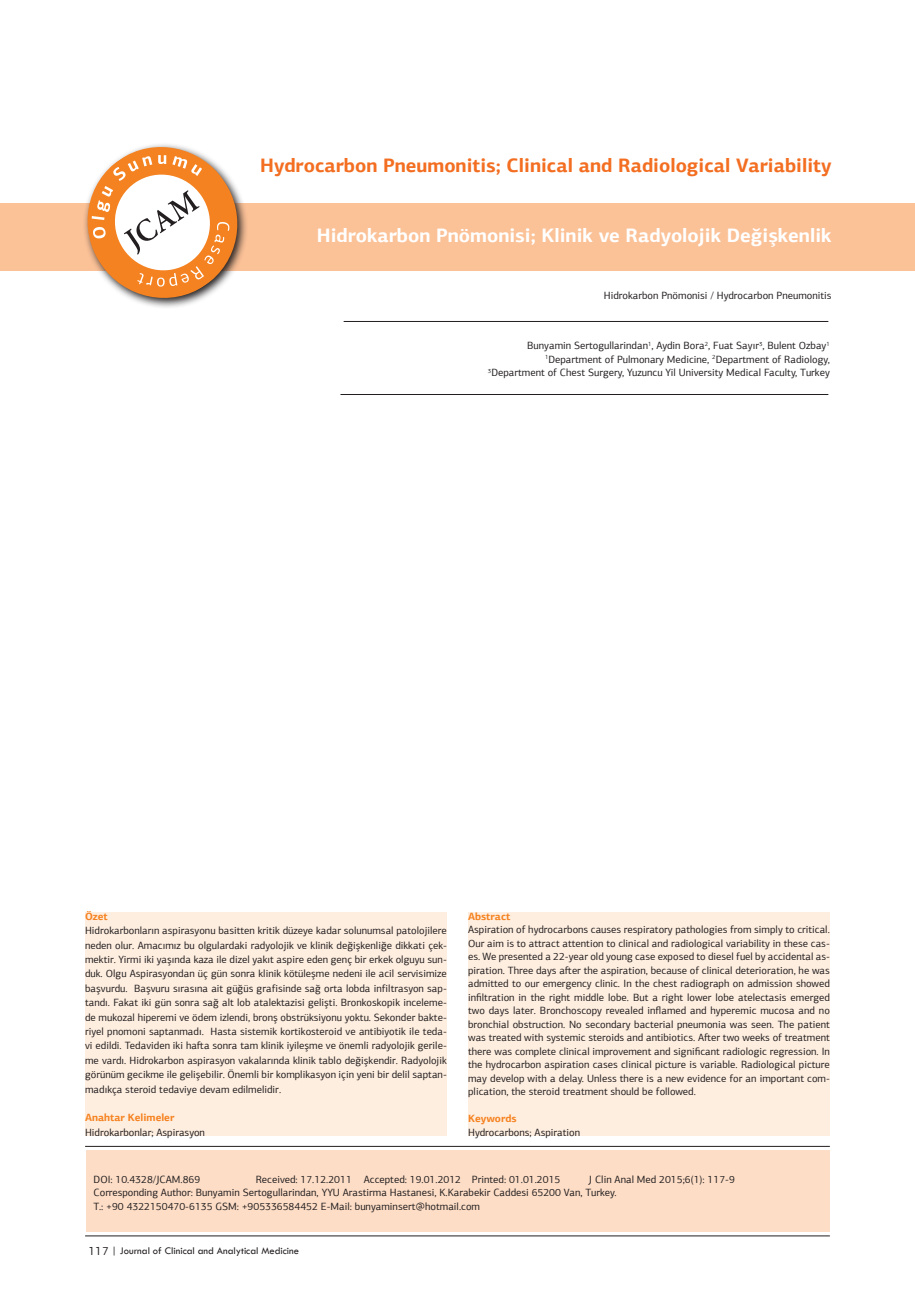
<style>
.page{position:relative;width:915px;height:1306px;background:#fff}
.page>*{position:absolute;margin:0;border:0;box-sizing:border-box;transform-origin:0 0}
.t1{font:700 19.5px "PF Agora Sans Pro";color:#f36e21}
.t2{font:700 19.5px "PF Agora Sans Pro";color:#fff}
.t3{font:10.5px/13.5px "PF Agora Sans Pro";color:#231f20;text-align:justify}
.t4{font:10.5px "Tw Cen";color:#231f20}
.t5{font:700 10.5px "PF Agora Sans Pro";color:#f58220}
.s1{font-family:"PF Agora Sans Pro";font-size:12px}
</style>
<div class="page">
<div style="left:87px;top:1150px;width:742px;height:82px;background:#fdddc6"></div>
<hr style="left:85px;top:1235px;width:744px;height:1px;background:#231f20">
<div style="left:0;top:203px;width:914px;height:67px;background:#fbc197"></div>
<hr style="left:85px;top:1146px;width:744px;height:1px;background:#231f20">
<hr style="left:343px;top:321px;width:485px;height:1px;background:#231f20">
<hr style="left:340px;top:394px;width:488px;height:1px;background:#231f20">
<svg style="left:58px;top:144px;width:208px;height:164px"></svg>
<div style="left:85px;top:911px;width:361px;height:224px;background:#feeee0"></div>
<div style="left:468px;top:911px;width:361px;height:224px;background:#feeee0"></div>
<p class="t1" style="left:260px;top:152px;width:572px">Hydrocarbon Pneumonitis; Clinical and Radiological Variability</p>
<p class="t2" style="left:317px;top:223px;width:516px">Hidrokarbon Pnömonisi; Klinik ve Radyolojik Değişkenlik</p>
<p class="t3" style="left:603px;top:289px;width:229px">Hidrokarbon Pnömonisi / Hydrocarbon Pneumonitis</p>
<p class="t3" style="left:527px;top:339px;width:304px">Bunyamin Sertogullarindan<sup>1</sup>, Aydin Bora<sup>2</sup>, Fuat Sayır<sup>3</sup>, Bulent Ozbay<sup>1</sup></p>
<p class="t3" style="left:545px;top:352px;width:286px"><sup>1</sup>Department of Pulmonary Medicine, <sup>2</sup>Department of Radiology,</p>
<p class="t3" style="left:487px;top:366px;width:343px"><sup>3</sup>Department of Chest Surgery, Yuzuncu Yil University Medical Faculty, Turkey</p>
<p class="t5" style="left:85px;top:909px;width:24px">Özet</p>
<p class="t3" style="left:85px;top:923px;width:363px;line-height:14.4px">Hidrokarbonların aspirasyonu basitten kritik düzeye kadar solunumsal patolojilere neden olur. Amacımız bu olgulardaki radyolojik ve klinik değişkenliğe dikkati çek&shy;mektir. Yirmi iki yaşında kaza ile dizel yakıt aspire eden genç bir erkek olguyu sun&shy;duk. Olgu Aspirasyondan üç gün sonra klinik kötüleşme nedeni ile acil servisimize başvurdu. Başvuru sırasına ait güğüs grafisinde sağ orta lobda infiltrasyon sap&shy;tandı. Fakat iki gün sonra sağ alt lob atalektazisi gelişti. Bronkoskopik inceleme&shy;de mukozal hiperemi ve ödem izlendi, bronş obstrüksiyonu yoktu. Sekonder bakte&shy;riyel pnomoni saptanmadı. Hasta sistemik kortikosteroid ve antibiyotik ile teda&shy;vi edildi. Tedaviden iki hafta sonra tam klinik iyileşme ve önemli radyolojik gerile&shy;me vardı. Hidrokarbon aspirasyon vakalarında klinik tablo değişkendir. Radyolojik görünüm gecikme ile gelişebilir. Önemli bir komplikasyon için yeni bir delil saptan&shy;madıkça steroid tedaviye devam edilmelidir.</p>
<p class="t5" style="left:85px;top:1111px;width:91px">Anahtar Kelimeler</p>
<p class="t3" style="left:85px;top:1125px;width:121px">Hidrokarbonlar; Aspirasyon</p>
<p class="t5" style="left:468px;top:909px;width:44px">Abstract</p>
<p class="t3" style="left:468px;top:922px;width:363px">Aspiration of hydrocarbons causes respiratory pathologies from simply to critical.<br>Our aim is to attract attention to clinical and radiological variability in these cas&shy;es. We presented a 22-year old young case exposed to diesel fuel by accidental as&shy;piration. Three days after the aspiration, because of clinical deterioration, he was admitted to our emergency clinic. In the chest radiograph on admission showed infiltration in the right middle lobe. But a right lower lobe atelectasis emerged two days later. Bronchoscopy revealed inflamed and hyperemic mucosa and no bronchial obstruction. No secondary bacterial pneumonia was seen. The patient was treated with systemic steroids and antibiotics. After two weeks of treatment there was complete clinical improvement and significant radiologic regression. In the hydrocarbon aspiration cases clinical picture is variable. Radiological picture may develop with a delay. Unless there is a new evidence for an important com&shy;plication, the steroid treatment should be followed.</p>
<p class="t5" style="left:468px;top:1112px;width:50px">Keywords</p>
<p class="t3" style="left:468px;top:1125px;width:113px">Hydrocarbons; Aspiration</p>
<p class="t3" style="left:94px;top:1172px;width:108px">DOI: 10.4328/JCAM.869</p>
<p class="t3" style="left:256px;top:1172px;width:306px">Received: 17.12.2011 Accepted: 19.01.2012 Printed: 01.01.2015</p>
<p class="t3" style="left:588px;top:1172px;width:147px">J Clin Anal Med 2015;6(1): 117-9</p>
<p class="t3" style="left:94px;top:1185px;width:524px">Corresponding Author: Bunyamin Sertogullarindan, YYU Arastirma Hastanesi, K.Karabekir Caddesi 65200 Van, Turkey.</p>
<p class="t3" style="left:94px;top:1199px;width:388px">T.: +90 4322150470-6135 GSM: +905336584452 E-Mail: bunyaminsert@hotmail.com</p>
<p class="t4" style="left:89px;top:1243px;width:212px"><span class="s1">117</span> | Journal of Clinical and Analytical Medicine</p>
</div>
